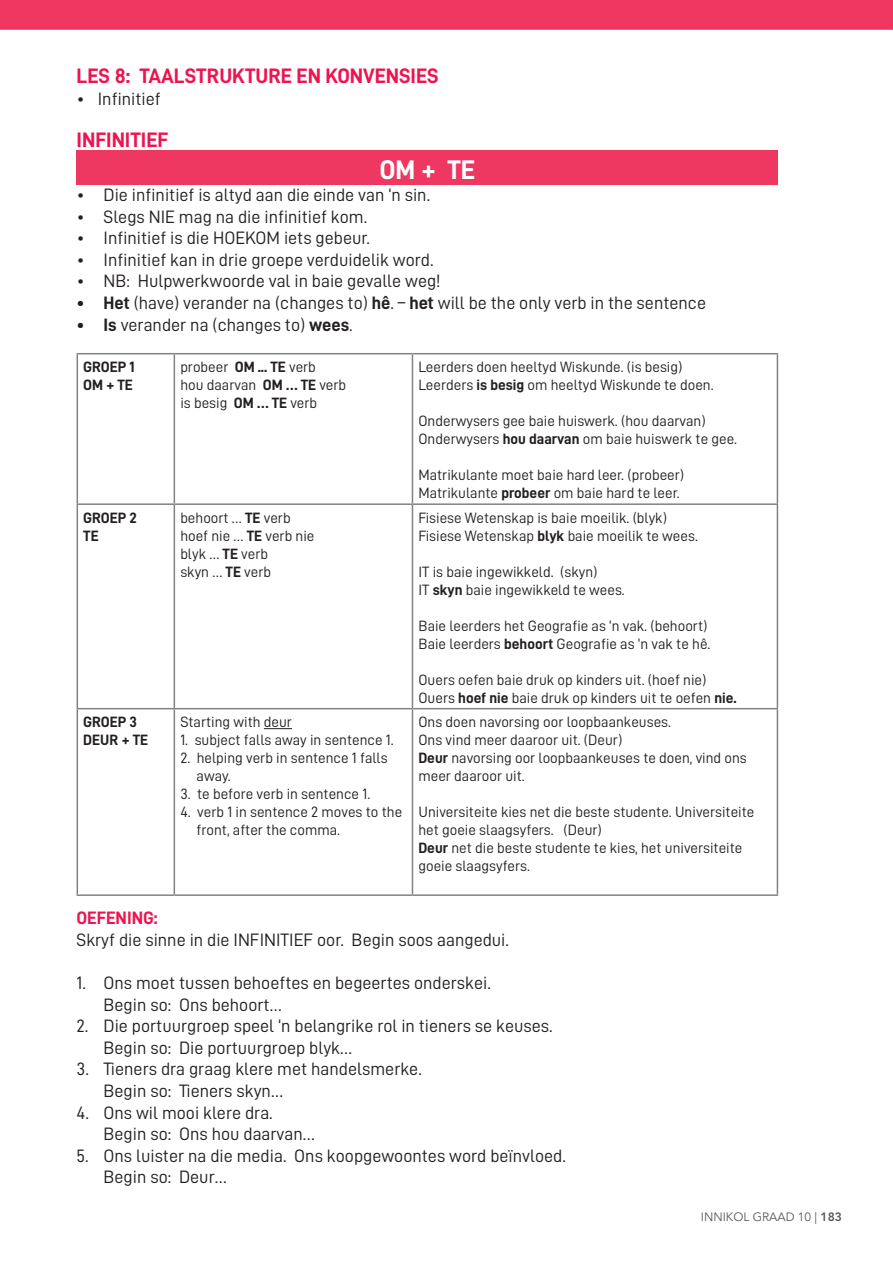
<style>
.page{position:relative;width:893px;height:1263px;background:#fff}
.page>*{position:absolute;margin:0;border:0;box-sizing:border-box;transform-origin:0 0}
.t1{font:27px "D DIN Bold";color:#fff}
.t2{font:21px "D DIN Bold";color:#ed1450}
.t3{font:18px/21.6px "D DIN";color:#231f20}
.t4{font:18px "D DIN Bold";color:#ed1450}
.t5{font:15px/18px "D DIN";color:#231f20}
.t6{font:15px "D DIN Bold";letter-spacing:-.01em;color:#231f20}
.t7{font:12px "Avenir LT Std";color:#57585a}
.s1{font-family:"D DIN Bold"}
.s2{font-weight:800}
</style>
<div class="page">
<div style="left:77px;top:151px;width:701px;height:34px;background:#ee3862"></div>
<div style="left:0;top:0;width:893px;height:30px;background:#ee3661"></div>
<hr style="left:77px;top:353px;width:97px;height:1px;background:#808285">
<hr style="left:77px;top:354px;width:1px;height:149px;background:#808285">
<hr style="left:174px;top:353px;width:238px;height:1px;background:#808285">
<hr style="left:174px;top:354px;width:1px;height:149px;background:#808285">
<hr style="left:412px;top:353px;width:366px;height:1px;background:#808285">
<hr style="left:412px;top:354px;width:1px;height:149px;background:#808285">
<hr style="left:777px;top:354px;width:1px;height:149px;background:#808285">
<hr style="left:77px;top:503px;width:97px;height:2px;background:#808285">
<hr style="left:77px;top:505px;width:1px;height:203px;background:#808285">
<hr style="left:174px;top:503px;width:238px;height:2px;background:#808285">
<hr style="left:174px;top:505px;width:1px;height:203px;background:#808285">
<hr style="left:412px;top:503px;width:366px;height:2px;background:#808285">
<hr style="left:412px;top:505px;width:1px;height:203px;background:#808285">
<hr style="left:777px;top:505px;width:1px;height:203px;background:#808285">
<hr style="left:77px;top:708px;width:97px;height:1px;background:#808285">
<hr style="left:77px;top:709px;width:1px;height:185px;background:#808285">
<hr style="left:174px;top:708px;width:238px;height:1px;background:#808285">
<hr style="left:174px;top:709px;width:1px;height:185px;background:#808285">
<hr style="left:412px;top:708px;width:366px;height:1px;background:#808285">
<hr style="left:412px;top:709px;width:1px;height:185px;background:#808285">
<hr style="left:777px;top:709px;width:1px;height:185px;background:#808285">
<hr style="left:77px;top:894px;width:97px;height:2px;background:#808285">
<hr style="left:174px;top:894px;width:238px;height:2px;background:#808285">
<hr style="left:412px;top:894px;width:366px;height:2px;background:#808285">
<svg style="left:264px;top:728px;width:28px;height:1px"></svg>
<p class="t2" style="left:77px;top:65px;width:364px">LES 8: TAALSTRUKTURE EN KONVENSIES</p>
<p class="t3" style="left:77px;top:88px;width:86px">• Infinitief</p>
<p class="t2" style="left:77px;top:128px;width:94px">INFINITIEF</p>
<p class="t1" style="left:380px;top:155px;width:97px">OM + TE</p>
<p class="t3" style="left:77px;top:184px;width:355px">• Die infinitief is altyd aan die einde van ‘n sin.</p>
<p class="t3" style="left:77px;top:205px;width:292px">• Slegs NIE mag na die infinitief kom.</p>
<p class="t3" style="left:77px;top:227px;width:295px">• Infinitief is die HOEKOM iets gebeur.</p>
<p class="t3" style="left:77px;top:249px;width:359px">• Infinitief kan in drie groepe verduidelik word.</p>
<p class="t3" style="left:77px;top:270px;width:365px">• NB: Hulpwerkwoorde val in baie gevalle weg!</p>
<p class="t3" style="left:77px;top:292px;width:631px"><span class="s1">• Het</span> (have) verander na (changes to) <span class="s1">hê</span>. – <span class="s1">het</span> will be the only verb in the sentence</p>
<p class="t3" style="left:77px;top:313px;width:278px"><span class="s1">• Is</span> verander na (changes to) <span class="s1">wees</span>.</p>
<p class="t6" style="left:83px;top:359px;width:53px">GROEP 1</p>
<p class="t6" style="left:83px;top:377px;width:51px">OM + TE</p>
<p class="t5" style="left:418px;top:358px;width:265px">Leerders doen heeltyd Wiskunde. (is besig)</p>
<p class="t5" style="left:418px;top:376px;width:297px">Leerders <span class="s1">is besig</span> om heeltyd Wiskunde te doen.</p>
<p class="t5" style="left:418px;top:412px;width:289px">Onderwysers gee baie huiswerk. (hou daarvan)</p>
<p class="t5" style="left:418px;top:430px;width:320px">Onderwysers <span class="s1">hou daarvan</span> om baie huiswerk te gee.</p>
<p class="t5" style="left:418px;top:466px;width:267px">Matrikulante moet baie hard leer. (probeer)</p>
<p class="t5" style="left:418px;top:484px;width:263px">Matrikulante <span class="s1">probeer</span> om baie hard te leer.</p>
<p class="t5" style="left:180px;top:358px;width:137px">probeer <span class="s1">OM ... TE</span> verb</p>
<p class="t5" style="left:180px;top:376px;width:167px">hou daarvan <span class="s1">OM … TE</span> verb</p>
<p class="t5" style="left:180px;top:394px;width:138px">is besig <span class="s1">OM … TE</span> verb</p>
<p class="t6" style="left:83px;top:509px;width:55px">GROEP 2</p>
<p class="t6" style="left:83px;top:527px;width:17px">TE</p>
<p class="t6" style="left:83px;top:714px;width:55px">GROEP 3</p>
<p class="t6" style="left:83px;top:732px;width:66px">DEUR + TE</p>
<p class="t5" style="left:180px;top:508px;width:112px">behoort … <span class="s1">TE</span> verb</p>
<p class="t5" style="left:180px;top:526px;width:136px">hoef nie … <span class="s1">TE</span> verb nie</p>
<p class="t5" style="left:180px;top:544px;width:89px">blyk … <span class="s1">TE</span> verb</p>
<p class="t5" style="left:180px;top:562px;width:92px">skyn … <span class="s1">TE</span> verb</p>
<p class="t5" style="left:180px;top:713px;width:113px">Starting with deur</p>
<p class="t5" style="left:180px;top:731px;width:215px">1. subject falls away in sentence 1.</p>
<p class="t5" style="left:180px;top:749px;width:209px">2. helping verb in sentence 1 falls</p>
<p class="t5" style="left:197px;top:767px;width:36px">away.</p>
<p class="t5" style="left:180px;top:785px;width:191px">3. te before verb in sentence 1.</p>
<p class="t5" style="left:180px;top:803px;width:223px">4. verb 1 in sentence 2 moves to the</p>
<p class="t5" style="left:197px;top:821px;width:145px">front, after the comma.</p>
<p class="t5" style="left:418px;top:508px;width:250px">Fisiese Wetenskap is baie moeilik. (blyk)</p>
<p class="t5" style="left:418px;top:526px;width:281px">Fisiese Wetenskap <span class="s1">blyk</span> baie moeilik te wees.</p>
<p class="t5" style="left:418px;top:562px;width:181px">IT is baie ingewikkeld. (skyn)</p>
<p class="t5" style="left:418px;top:580px;width:208px">IT <span class="s1">skyn</span> baie ingewikkeld te wees.</p>
<p class="t5" style="left:418px;top:616px;width:290px">Baie leerders het Geografie as ‘n vak. (behoort)</p>
<p class="t5" style="left:418px;top:634px;width:294px">Baie leerders <span class="s1">behoort</span> Geografie as ‘n vak te hê.</p>
<p class="t5" style="left:418px;top:670px;width:289px">Ouers oefen baie druk op kinders uit. (hoef nie)</p>
<p class="t5" style="left:418px;top:688px;width:320px">Ouers <span class="s1">hoef nie</span> baie druk op kinders uit te oefen <span class="s1">nie.</span></p>
<p class="t5" style="left:418px;top:713px;width:254px">Ons doen navorsing oor loopbaankeuses.</p>
<p class="t5" style="left:418px;top:731px;width:205px">Ons vind meer daaroor uit. (Deur)</p>
<p class="t5" style="left:418px;top:749px;width:330px"><span class="s1">Deur</span> navorsing oor loopbaankeuses te doen, vind ons meer daaroor uit.</p>
<p class="t5" style="left:418px;top:803px;width:337px">Universiteite kies net die beste studente. Universiteite het goeie slaagsyfers. (Deur)</p>
<p class="t5" style="left:418px;top:839px;width:325px"><span class="s1">Deur</span> net die beste studente te kies, het universiteite goeie slaagsyfers.</p>
<p class="t4" style="left:77px;top:908px;width:83px">OEFENING:</p>
<p class="t3" style="left:77px;top:928px;width:434px">Skryf die sinne in die INFINITIEF oor. Begin soos aangedui.</p>
<p class="t3" style="left:104px;top:971px;width:389px;text-indent:-27px">1. Ons moet tussen behoeftes en begeertes onderskei.<br>Begin so: Ons behoort…</p>
<p class="t3" style="left:104px;top:1015px;width:451px;text-indent:-27px">2. Die portuurgroep speel ‘n belangrike rol in tieners se keuses.<br>Begin so: Die portuurgroep blyk…</p>
<p class="t3" style="left:104px;top:1058px;width:320px;text-indent:-27px">3. Tieners dra graag klere met handelsmerke.<br>Begin so: Tieners skyn…</p>
<p class="t3" style="left:104px;top:1101px;width:213px;text-indent:-27px">4. Ons wil mooi klere dra.<br>Begin so: Ons hou daarvan…</p>
<p class="t3" style="left:104px;top:1144px;width:464px;text-indent:-27px">5. Ons luister na die media. Ons koopgewoontes word beïnvloed.<br>Begin so: Deur…</p>
<p class="t7" style="left:701px;top:1210px;width:143px">INNIKOL GRAAD 10 | <span class="s2">183</span></p>
</div>
